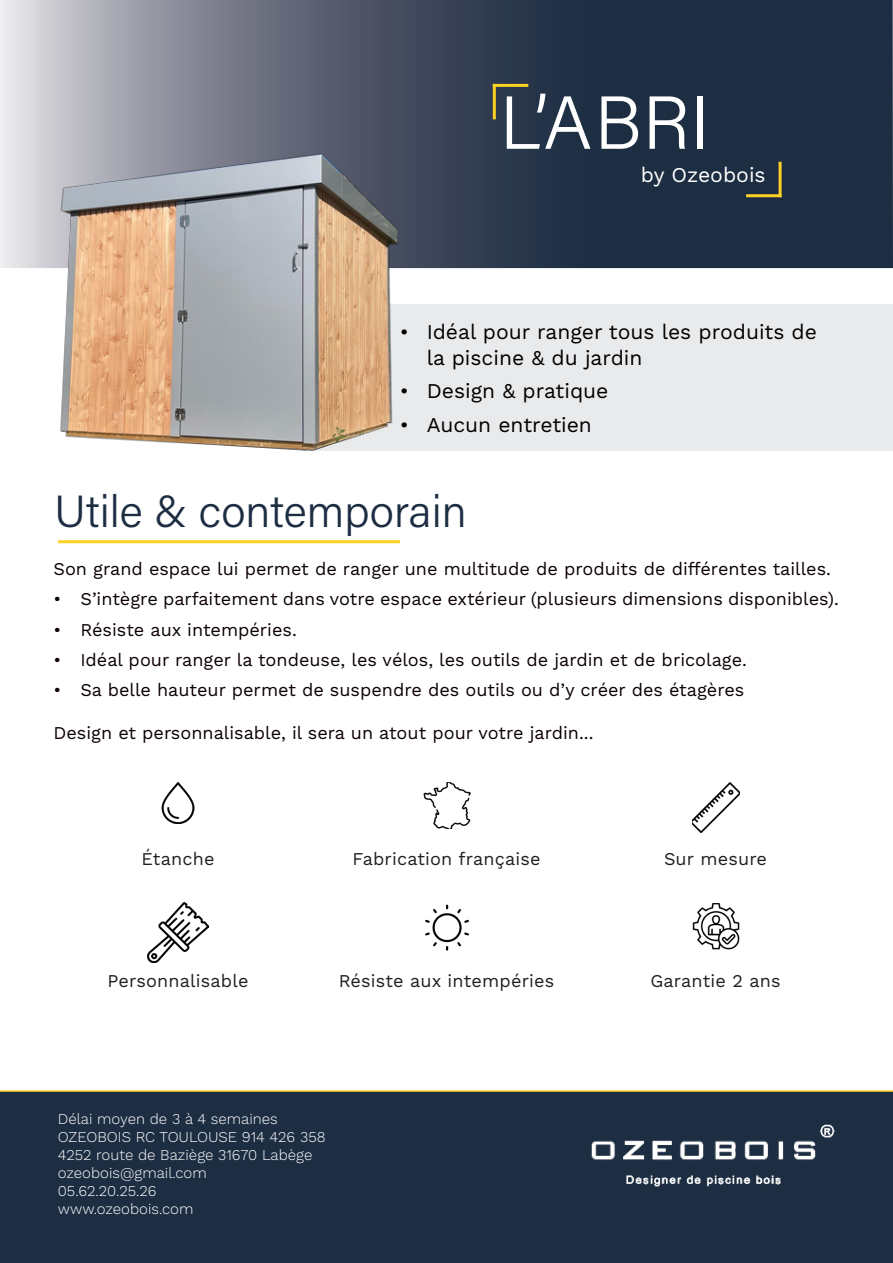
<style>
.page{position:relative;width:893px;height:1263px;background:#fff}
.page>*{position:absolute;margin:0;border:0;box-sizing:border-box;transform-origin:0 0}
.t1{font:75px "Acumin Variable Concept";color:#fff}
.t2{font:45px "Acumin Variable Concept";color:#1d2e43}
.t3{font:21px/25.2px "Work Sans";color:#000001}
.t4{font:21px "Work Sans";color:#fff}
.t5{font:18px "Work Sans";color:#0c0003}
.t6{font:18px "Work Sans";letter-spacing:.01em;color:#231f20}
.t7{font:300 15px "Work Sans";color:#fff}
</style>
<div class="page">
<div style="left:0;top:1092px;width:893px;height:171px;background:#1d2e43"></div>
<div style="left:301px;top:304px;width:592px;height:147px;background:#e8eaec"></div>
<svg style="left:0;top:0;width:893px;height:268px;background:#2b394d"></svg>
<hr style="left:779px;top:162px;width:3px;height:35px;background:#fcd125">
<hr style="left:746px;top:194px;width:36px;height:3px;background:#fcd125">
<hr style="left:493px;top:84px;width:3px;height:35px;background:#fcd125">
<hr style="left:493px;top:84px;width:35px;height:3px;background:#fcd125">
<hr style="left:58px;top:540px;width:342px;height:3px;background:#fcd125">
<hr style="left:0;top:1090px;width:893px;height:2px;background:#fcd125">
<img style="left:692px;top:903px;width:47px;height:46px">
<img style="left:425px;top:904px;width:44px;height:47px">
<img style="left:161px;top:782px;width:34px;height:42px">
<img style="left:423px;top:782px;width:47px;height:46px">
<img style="left:692px;top:782px;width:47px;height:50px">
<img style="left:591px;top:1124px;width:244px;height:63px">
<img style="left:148px;top:903px;width:60px;height:59px">
<img style="left:0;top:28px;width:413px;height:423px">
<p class="t1" style="left:500px;top:71px;width:212px">L’ABRI</p>
<p class="t4" style="left:641px;top:162px;width:127px">by Ozeobois</p>
<p class="t3" style="left:427px;top:321px;width:392px;text-indent:-27px">• Idéal pour ranger tous les produits de la piscine &amp; du jardin</p>
<p class="t3" style="left:400px;top:379px;width:210px">• Design &amp; pratique</p>
<p class="t3" style="left:400px;top:413px;width:194px">• Aucun entretien</p>
<p class="t2" style="left:54px;top:481px;width:414px">Utile &amp; contemporain</p>
<p class="t5" style="left:53px;top:559px;width:779px">Son grand espace lui permet de ranger une multitude de produits de différentes tailles.</p>
<p class="t5" style="left:53px;top:589px;width:787px">• S’intègre parfaitement dans votre espace extérieur (plusieurs dimensions disponibles).</p>
<p class="t5" style="left:53px;top:619px;width:245px">• Résiste aux intempéries.</p>
<p class="t5" style="left:53px;top:649px;width:695px">• Idéal pour ranger la tondeuse, les vélos, les outils de jardin et de bricolage.</p>
<p class="t5" style="left:53px;top:679px;width:692px">• Sa belle hauteur permet de suspendre des outils ou d’y créer des étagères</p>
<p class="t5" style="left:53px;top:722px;width:541px">Design et personnalisable, il sera un atout pour votre jardin...</p>
<p class="t6" style="left:142px;top:848px;width:74px">Étanche</p>
<p class="t6" style="left:352px;top:848px;width:190px">Fabrication française</p>
<p class="t6" style="left:664px;top:848px;width:105px">Sur mesure</p>
<p class="t6" style="left:108px;top:970px;width:142px">Personnalisable</p>
<p class="t6" style="left:339px;top:970px;width:217px">Résiste aux intempéries</p>
<p class="t6" style="left:650px;top:970px;width:132px">Garantie 2 ans</p>
<p class="t7" style="left:58px;top:1110px;width:221px">Délai moyen de 3 à 4 semaines</p>
<p class="t7" style="left:58px;top:1128px;width:269px">OZEOBOIS RC TOULOUSE 914 426 358</p>
<p class="t7" style="left:58px;top:1146px;width:256px">4252 route de Baziège 31670 Labège</p>
<p class="t7" style="left:58px;top:1164px;width:151px">ozeobois@gmail.com</p>
<p class="t7" style="left:58px;top:1182px;width:100px">05.62.20.25.26</p>
<p class="t7" style="left:58px;top:1200px;width:137px">www.ozeobois.com</p>
</div>
